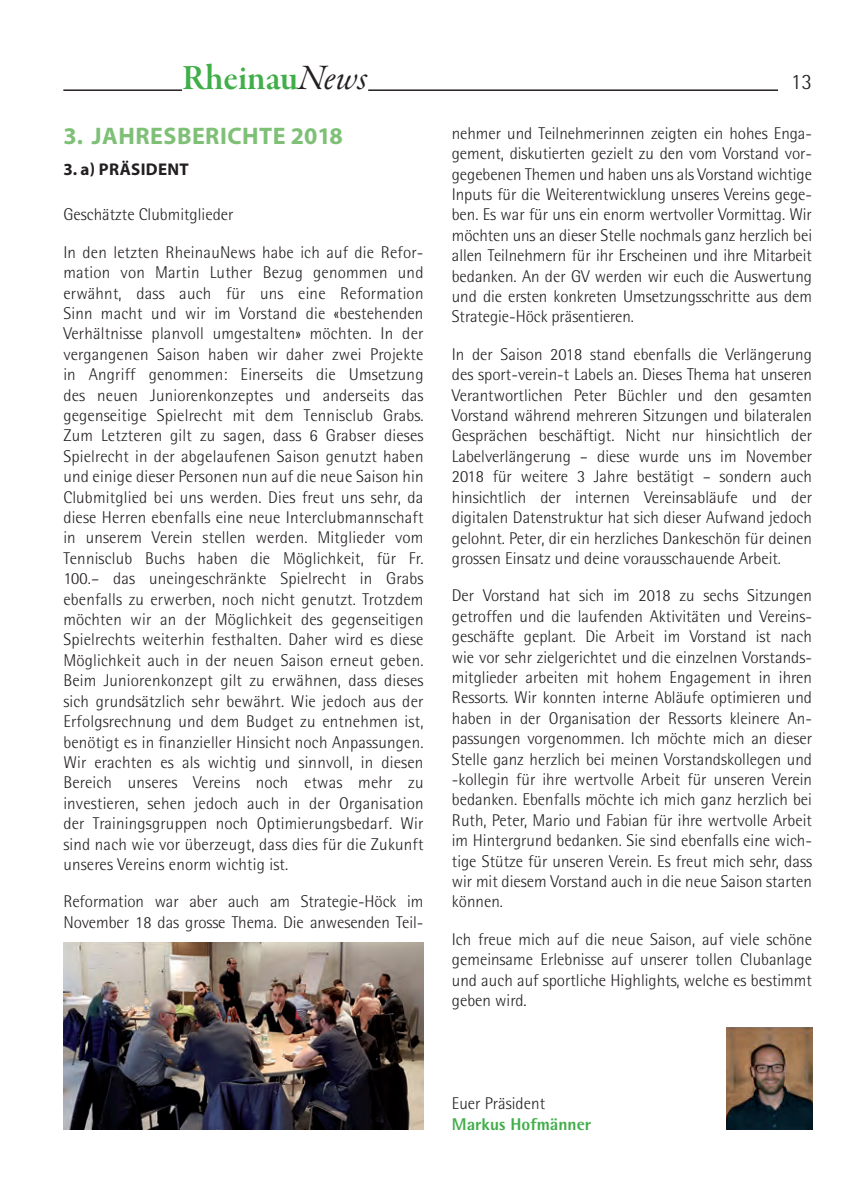
<style>
.page{position:relative;width:843px;height:1193px;background:#fff}
.page>*{position:absolute;margin:0;border:0;box-sizing:border-box;transform-origin:0 0}
.t1{font:36px "Garamond Premr Pro Smbd Subh";color:#40ae49}
.t2{font:700 24px "Myriad Pro";letter-spacing:.02em;color:#7fc077}
.t3{font:300 22px "Rotis Semi Sans";color:#231f20}
.t4{font:300 17px/20.4px "Rotis Semi Sans";color:#231f20;text-align:justify}
.t5{font:800 17px "Rotis Semi Sans";color:#40ae49}
.t6{font:700 17px "Myriad Pro";letter-spacing:.02em;color:#231f20}
.s1{font-family:"Garamond Premr Pro It Subh";color:#231f20}
</style>
<div class="page">
<hr style="left:63px;top:89px;width:119px;height:2px;background:#231f20">
<hr style="left:368px;top:89px;width:410px;height:2px;background:#231f20">
<img style="left:727px;top:1027px;width:85px;height:102px">
<img style="left:63px;top:942px;width:360px;height:187px">
<h1 class="t1" style="left:182px;top:57px;width:186px">Rheinau<span class="s1">News</span></h1>
<p class="t3" style="left:790px;top:69px;width:23px">13</p>
<h2 class="t2" style="left:64px;top:120px;width:281px">3. JAHRESBERICHTE 2018</h2>
<p class="t6" style="left:63px;top:159px;width:127px">3. a) PRÄSIDENT</p>
<p class="t4" style="left:63px;top:204px;width:172px">Geschätzte Clubmitglieder</p>
<p class="t4" style="left:63px;top:242px;width:362px">In den letzten RheinauNews habe ich auf die Refor&shy;mation von Martin Luther Bezug genommen und erwähnt, dass auch für uns eine Reformation Sinn macht und wir im Vorstand die «bestehenden Verhältnisse planvoll umgestalten» möchten. In der vergangenen Saison haben wir daher zwei Projekte in Angriff genommen: Einerseits die Umsetzung des neuen Juniorenkonzeptes und anderseits das gegenseitige Spielrecht mit dem Tennisclub Grabs.<br>Zum Letzteren gilt zu sagen, dass 6 Grabser dieses Spielrecht in der abgelaufenen Saison genutzt haben und einige dieser Personen nun auf die neue Saison hin Clubmitglied bei uns werden. Dies freut uns sehr, da diese Herren ebenfalls eine neue Interclubmannschaft in unserem Verein stellen werden. Mitglieder vom Tennisclub Buchs haben die Möglichkeit, für Fr.<br>100.– das uneingeschränkte Spielrecht in Grabs ebenfalls zu erwerben, noch nicht genutzt. Trotzdem möchten wir an der Möglichkeit des gegenseitigen Spielrechts weiterhin festhalten. Daher wird es diese Möglichkeit auch in der neuen Saison erneut geben.<br>Beim Juniorenkonzept gilt zu erwähnen, dass dieses sich grundsätzlich sehr bewährt. Wie jedoch aus der Erfolgsrechnung und dem Budget zu entnehmen ist, benötigt es in finanzieller Hinsicht noch Anpassungen.<br>Wir erachten es als wichtig und sinnvoll, in diesen Bereich unseres Vereins noch etwas mehr zu investieren, sehen jedoch auch in der Organisation der Trainingsgruppen noch Optimierungsbedarf. Wir sind nach wie vor überzeugt, dass dies für die Zukunft unseres Vereins enorm wichtig ist.</p>
<p class="t4" style="left:63px;top:891px;width:362px">Reformation war aber auch am Strategie-Höck im<br>November 18 das grosse Thema. Die anwesenden Teil-</p>
<p class="t4" style="left:452px;top:123px;width:362px">nehmer und Teilnehmerinnen zeigten ein hohes Enga&shy;gement, diskutierten gezielt zu den vom Vorstand vor&shy;gegebenen Themen und haben uns als Vorstand wichtige Inputs für die Weiterentwicklung unseres Vereins gege&shy;ben. Es war für uns ein enorm wertvoller Vormittag. Wir möchten uns an dieser Stelle nochmals ganz herzlich bei allen Teilnehmern für ihr Erscheinen und ihre Mitarbeit bedanken. An der GV werden wir euch die Auswertung und die ersten konkreten Umsetzungsschritte aus dem Strategie-Höck präsentieren.</p>
<p class="t4" style="left:452px;top:344px;width:362px">In der Saison 2018 stand ebenfalls die Verlängerung des sport-verein-t Labels an. Dieses Thema hat unseren Verantwortlichen Peter Büchler und den gesamten Vorstand während mehreren Sitzungen und bilateralen Gesprächen beschäftigt. Nicht nur hinsichtlich der Labelverlängerung – diese wurde uns im November 2018 für weitere 3 Jahre bestätigt – sondern auch hinsichtlich der internen Vereinsabläufe und der digitalen Datenstruktur hat sich dieser Aufwand jedoch gelohnt. Peter, dir ein herzliches Dankeschön für deinen grossen Einsatz und deine vorausschauende Arbeit.</p>
<p class="t4" style="left:452px;top:585px;width:362px">Der Vorstand hat sich im 2018 zu sechs Sitzungen getroffen und die laufenden Aktivitäten und Vereins&shy;geschäfte geplant. Die Arbeit im Vorstand ist nach wie vor sehr zielgerichtet und die einzelnen Vorstands&shy;mitglieder arbeiten mit hohem Engagement in ihren Ressorts. Wir konnten interne Abläufe optimieren und haben in der Organisation der Ressorts kleinere An&shy;passungen vorgenommen. Ich möchte mich an dieser Stelle ganz herzlich bei meinen Vorstandskollegen und -kollegin für ihre wertvolle Arbeit für unseren Verein bedanken. Ebenfalls möchte ich mich ganz herzlich bei Ruth, Peter, Mario und Fabian für ihre wertvolle Arbeit im Hintergrund bedanken. Sie sind ebenfalls eine wich&shy;tige Stütze für unseren Verein. Es freut mich sehr, dass wir mit diesem Vorstand auch in die neue Saison starten können.</p>
<p class="t4" style="left:452px;top:929px;width:362px">Ich freue mich auf die neue Saison, auf viele schöne gemeinsame Erlebnisse auf unserer tollen Clubanlage und auch auf sportliche Highlights, welche es bestimmt geben wird.</p>
<p class="t4" style="left:452px;top:1093px;width:95px">Euer Präsident</p>
<p class="t5" style="left:452px;top:1113px;width:141px">Markus Hofmänner</p>
</div>
